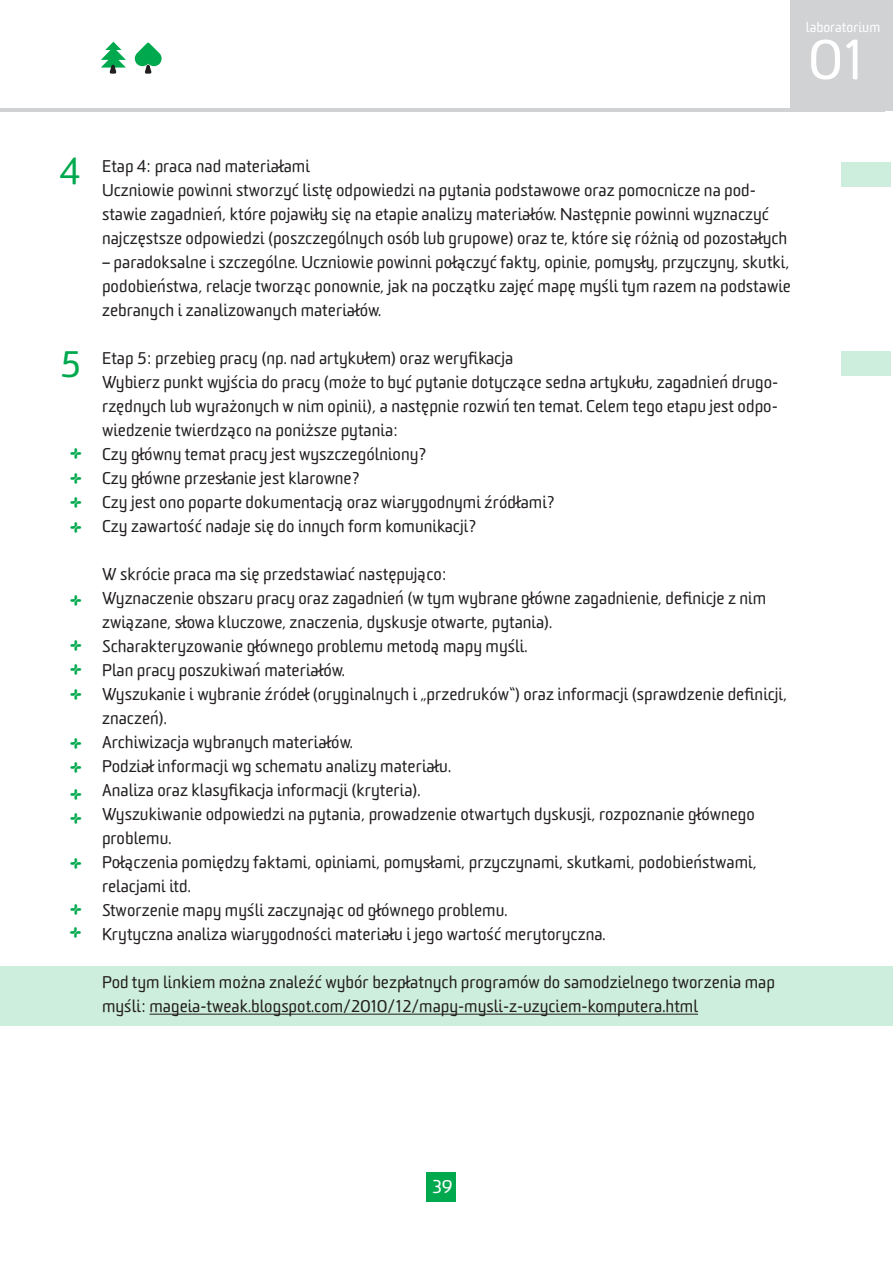
<style>
.page{position:relative;width:893px;height:1263px;background:#fff}
.page>*{position:absolute;margin:0;border:0;box-sizing:border-box;transform-origin:0 0}
.t1{font:54px "Sommet Rounded";color:#fff}
.t2{font:36px "Sommet Rounded";color:#00a94e}
.t3{font:21px/27.6px "AG Stencil";color:#00a94e}
.t4{font:18px "Sommet Rounded";color:#fff}
.t5{font:16.5px/24px "Sommet Rounded";color:#231f20}
.t6{font:13.5px "Sommet Rounded";color:#fff}
</style>
<div class="page">
<div style="left:0;top:966px;width:893px;height:60px;background:#cdeedc"></div>
<div style="left:791px;top:0;width:102px;height:111px;background:#d1d2d4"></div>
<div style="left:426px;top:1172px;width:30px;height:29px;background:#00a94e"></div>
<hr style="left:0;top:108px;width:885px;height:4px;background:#d1d2d4">
<svg style="left:101px;top:42px;width:25px;height:32px"></svg>
<svg style="left:135px;top:42px;width:27px;height:32px"></svg>
<hr style="left:149px;top:1014px;width:549px;height:1px;background:#231f20">
<div style="left:841px;top:351px;width:49px;height:25px;background:#cdeedc"></div>
<div style="left:841px;top:162px;width:49px;height:24px;background:#cdeedc"></div>
<p class="t6" style="left:806px;top:18px;width:76px">laboratorium</p>
<h1 class="t1" style="left:808px;top:25px;width:59px">01</h1>
<h2 class="t2" style="left:60px;top:148px;width:21px">4</h2>
<h2 class="t2" style="left:60px;top:341px;width:22px">5</h2>
<p class="t3" style="left:70px;top:440px;width:14px">+</p>
<p class="t3" style="left:69px;top:465px;width:14px">+</p>
<p class="t3" style="left:69px;top:489px;width:14px">+</p>
<p class="t3" style="left:69px;top:515px;width:14px">+</p>
<p class="t3" style="left:70px;top:587px;width:14px">+</p>
<p class="t3" style="left:70px;top:632px;width:14px">+</p>
<p class="t3" style="left:69px;top:656px;width:14px">+</p>
<p class="t3" style="left:69px;top:681px;width:14px">+</p>
<p class="t3" style="left:69px;top:730px;width:14px">+</p>
<p class="t3" style="left:70px;top:754px;width:14px">+ +</p>
<p class="t3" style="left:70px;top:805px;width:14px">+</p>
<p class="t3" style="left:69px;top:850px;width:14px">+</p>
<p class="t3" style="left:69px;top:896px;width:14px">+</p>
<p class="t3" style="left:69px;top:919px;width:14px">+</p>
<p class="t5" style="left:102px;top:155px;width:687px">Etap 4: praca nad materiałami<br>Uczniowie powinni stworzyć listę odpowiedzi na pytania podstawowe oraz pomocnicze na pod&shy;stawie zagadnień, które pojawiły się na etapie analizy materiałów. Następnie powinni wyznaczyć najczęstsze odpowiedzi (poszczególnych osób lub grupowe) oraz te, które się różnią od pozostałych</p>
<p class="t5" style="left:102px;top:251px;width:690px;text-align:justify">– paradoksalne i szczególne. Uczniowie powinni połączyć fakty, opinie, pomysły, przyczyny, skutki, podobieństwa, relacje tworząc ponownie, jak na początku zajęć mapę myśli tym razem na podstawie zebranych i zanalizowanych materiałów.</p>
<p class="t5" style="left:102px;top:347px;width:678px">Etap 5: przebieg pracy (np. nad artykułem) oraz weryfikacja<br>Wybierz punkt wyjścia do pracy (może to być pytanie dotyczące sedna artykułu, zagadnień drugo&shy;rzędnych lub wyrażonych w nim opinii), a następnie rozwiń ten temat. Celem tego etapu jest odpo&shy;wiedzenie twierdząco na poniższe pytania:<br>Czy główny temat pracy jest wyszczególniony?<br>Czy główne przesłanie jest klarowne?<br>Czy jest ono poparte dokumentacją oraz wiarygodnymi źródłami?<br>Czy zawartość nadaje się do innych form komunikacji?</p>
<p class="t5" style="left:102px;top:563px;width:687px">W skrócie praca ma się przedstawiać następująco:<br>Wyznaczenie obszaru pracy oraz zagadnień (w tym wybrane główne zagadnienie, definicje z nim związane, słowa kluczowe, znaczenia, dyskusje otwarte, pytania).<br>Scharakteryzowanie głównego problemu metodą mapy myśli.<br>Plan pracy poszukiwań materiałów.<br>Wyszukanie i wybranie źródeł (oryginalnych i „przedruków”) oraz informacji (sprawdzenie definicji, znaczeń).<br>Archiwizacja wybranych materiałów.<br>Podział informacji wg schematu analizy materiału.<br>Analiza oraz klasyfikacja informacji (kryteria).<br>Wyszukiwanie odpowiedzi na pytania, prowadzenie otwartych dyskusji, rozpoznanie głównego problemu.<br>Połączenia pomiędzy faktami, opiniami, pomysłami, przyczynami, skutkami, podobieństwami, relacjami itd.<br>Stworzenie mapy myśli zaczynając od głównego problemu.<br>Krytyczna analiza wiarygodności materiału i jego wartość merytoryczna.</p>
<p class="t5" style="left:102px;top:971px;width:674px">Pod tym linkiem można znaleźć wybór bezpłatnych programów do samodzielnego tworzenia map myśli: mageia-tweak.blogspot.com/2010/12/mapy-mysli-z-uzyciem-komputera.html</p>
<p class="t4" style="left:432px;top:1174px;width:22px">39</p>
</div>
